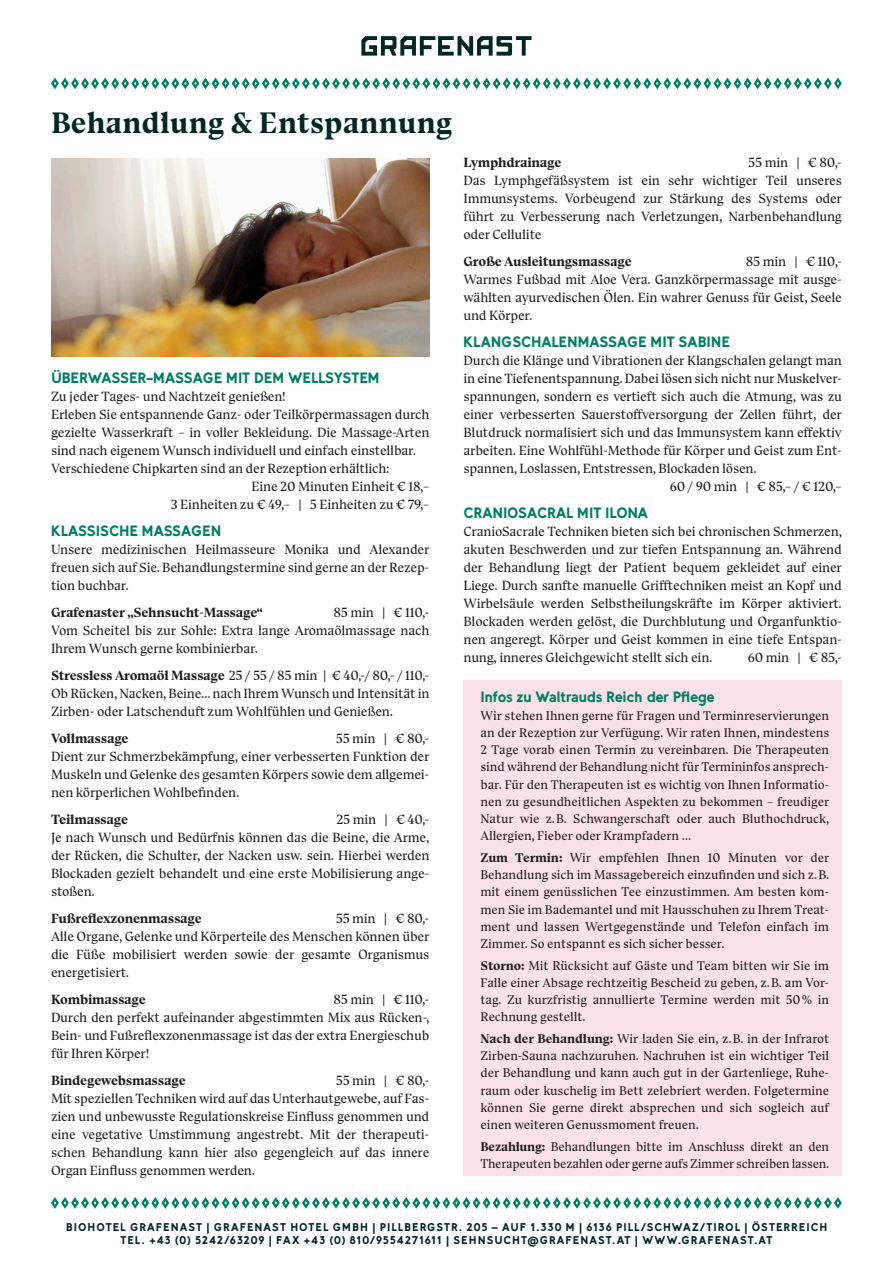
<style>
.page{position:relative;width:893px;height:1263px;background:#fff}
.page>*{position:absolute;margin:0;border:0;box-sizing:border-box;transform-origin:0 0}
.t1{font:700 30px "Bluu Suuperstar";color:#002724}
.t2{font:900 15px "Tilde";letter-spacing:-.01em;color:#007f62}
.t3{font:900 15px "Tilde";letter-spacing:-.035em;color:#007f62}
.t4{font:13.5px/18px "Bluu Suuperstar";letter-spacing:-.02em;color:#1d1d1b;text-align:justify}
.t5{font:700 13.5px "Bluu Suuperstar";letter-spacing:-.02em;color:#1d1d1b}
.t6{font:12.75px/17.2px "Bluu Suuperstar";letter-spacing:-.01em;color:#1d1d1b;text-align:justify}
.t7{font:900 11.25px/13.5px "Tilde";letter-spacing:.085em;color:#002724;text-align:center}
.s1{font-weight:700}
</style>
<div class="page">
<img style="left:51px;top:158px;width:378px;height:198px">
<div style="left:463px;top:680px;width:379px;height:495px;background:#fbe1e9"></div>
<svg style="left:361px;top:36px;width:170px;height:20px"></svg>
<svg style="left:51px;top:77px;width:791px;height:13px"></svg>
<svg style="left:51px;top:1197px;width:791px;height:12px"></svg>
<h1 class="t1" style="left:51px;top:105px;width:403px">Behandlung &amp; Entspannung</h1>
<p class="t2" style="left:51px;top:369px;width:330px">ÜBERWASSER-MASSAGE MIT DEM WELLSYSTEM</p>
<p class="t4" style="left:51px;top:388px;width:236px">Zu jeder Tages- und Nachtzeit genießen!</p>
<p class="t4" style="left:51px;top:405px;width:380px">Erleben Sie entspannende Ganz- oder Teilkörpermassagen durch</p>
<p class="t4" style="left:51px;top:423px;width:380px">gezielte Wasserkraft – in voller Bekleidung. Die Massage-Arten</p>
<p class="t4" style="left:51px;top:441px;width:367px">sind nach eigenem Wunsch individuell und einfach einstellbar.</p>
<p class="t4" style="left:51px;top:459px;width:340px">Verschiedene Chipkarten sind an der Rezeption erhältlich:</p>
<p class="t4" style="left:251px;top:477px;width:179px">Eine 20 Minuten Einheit € 18,–</p>
<p class="t4" style="left:171px;top:495px;width:260px">3 Einheiten zu € 49,– | 5 Einheiten zu € 79,–</p>
<p class="t2" style="left:51px;top:522px;width:172px">KLASSISCHE MASSAGEN</p>
<p class="t4" style="left:51px;top:541px;width:380px">Unsere medizinischen Heilmasseure Monika und Alexander freuen sich auf Sie. Behandlungstermine sind gerne an der Rezep&shy;tion buchbar.</p>
<p class="t5" style="left:51px;top:604px;width:214px">Grafenaster „Sehnsucht-Massage“</p>
<p class="t4" style="left:51px;top:603px;width:380px;text-indent:282px">85 min | € 110,- Vom Scheitel bis zur Sohle: Extra lange Aromaölmassage nach Ihrem Wunsch gerne kombinierbar.</p>
<p class="t4" style="left:51px;top:666px;width:380px"><span class="s1">Stressless Aromaöl Massage</span> 25 / 55 / 85 min | € 40,-/ 80,- / 110,- Ob Rücken, Nacken, Beine... nach Ihrem Wunsch und Intensität in Zirben- oder Latschenduft zum Wohlfühlen und Genießen.</p>
<p class="t5" style="left:51px;top:730px;width:79px">Vollmassage</p>
<p class="t4" style="left:51px;top:729px;width:380px;text-indent:285px">55 min | € 80,- Dient zur Schmerzbekämpfung, einer verbesserten Funktion der Muskeln und Gelenke des gesamten Körpers sowie dem allgemei&shy;nen körperlichen Wohlbefinden.</p>
<p class="t5" style="left:51px;top:811px;width:79px">Teilmassage</p>
<p class="t4" style="left:51px;top:810px;width:380px;text-indent:285px">25 min | € 40,- Je nach Wunsch und Bedürfnis können das die Beine, die Arme, der Rücken, die Schulter, der Nacken usw. sein. Hierbei werden Blockaden gezielt behandelt und eine erste Mobilisierung ange&shy;stoßen.</p>
<p class="t5" style="left:51px;top:910px;width:152px">Fußreflexzonenmassage</p>
<p class="t4" style="left:51px;top:909px;width:380px;text-indent:285px">55 min | € 80,- Alle Organe, Gelenke und Körperteile des Menschen können über die Füße mobilisiert werden sowie der gesamte Organismus energetisiert.</p>
<p class="t5" style="left:51px;top:991px;width:96px">Kombimassage</p>
<p class="t4" style="left:51px;top:990px;width:380px;text-indent:282px">85 min | € 110,- Durch den perfekt aufeinander abgestimmten Mix aus Rücken-, Bein- und Fußreflexzonenmassage ist das der extra Energieschub für Ihren Körper!</p>
<p class="t5" style="left:51px;top:1072px;width:136px">Bindegewebsmassage</p>
<p class="t4" style="left:51px;top:1071px;width:380px;text-indent:285px">55 min | € 80,- Mit speziellen Techniken wird auf das Unterhautgewebe, auf Fas&shy;zien und unbewusste Regulationskreise Einfluss genommen und eine vegetative Umstimmung angestrebt. Mit der therapeuti&shy;schen Behandlung kann hier also gegengleich auf das innere Organ Einfluss genommen werden.</p>
<p class="t5" style="left:463px;top:154px;width:99px">Lymphdrainage</p>
<p class="t4" style="left:463px;top:154px;width:380px;text-indent:285px">55 min | € 80,- Das Lymphgefäßsystem ist ein sehr wichtiger Teil unseres Immunsystems. Vorbeugend zur Stärkung des Systems oder führt zu Verbesserung nach Verletzungen, Narbenbehandlung oder Cellulite</p>
<p class="t5" style="left:463px;top:253px;width:170px">Große Ausleitungsmassage</p>
<p class="t4" style="left:463px;top:252px;width:380px;text-indent:282px">85 min | € 110,- Warmes Fußbad mit Aloe Vera. Ganzkörpermassage mit ausge&shy;wählten ayurvedischen Ölen. Ein wahrer Genuss für Geist, Seele und Körper.</p>
<p class="t2" style="left:464px;top:333px;width:268px">KLANGSCHALENMASSAGE MIT SABINE</p>
<p class="t4" style="left:463px;top:352px;width:380px">Durch die Klänge und Vibrationen der Klangschalen gelangt man</p>
<p class="t4" style="left:463px;top:369px;width:380px">in eine Tiefenentspannung. Dabei lösen sich nicht nur Muskelver-</p>
<p class="t4" style="left:463px;top:387px;width:380px">spannungen, sondern es vertieft sich auch die Atmung, was zu</p>
<p class="t4" style="left:463px;top:405px;width:380px">einer verbesserten Sauerstoffversorgung der Zellen führt, der</p>
<p class="t4" style="left:463px;top:423px;width:380px">Blutdruck normalisiert sich und das Immunsystem kann effektiv</p>
<p class="t4" style="left:463px;top:441px;width:380px">arbeiten. Eine Wohlfühl-Methode für Körper und Geist zum Ent-</p>
<p class="t4" style="left:463px;top:459px;width:295px">spannen, Loslassen, Entstressen, Blockaden lösen.</p>
<p class="t4" style="left:670px;top:477px;width:174px">60 / 90 min | € 85,– / € 120,–</p>
<p class="t2" style="left:464px;top:504px;width:186px">CRANIOSACRAL MIT ILONA</p>
<p class="t4" style="left:463px;top:523px;width:380px">CranioSacrale Techniken bieten sich bei chronischen Schmerzen, akuten Beschwerden und zur tiefen Entspannung an. Während der Behandlung liegt der Patient bequem gekleidet auf einer Liege. Durch sanfte manuelle Grifftechniken meist an Kopf und Wirbelsäule werden Selbstheilungskräfte im Körper aktiviert.<br>Blockaden werden gelöst, die Durchblutung und Organfunktio&shy;nen angeregt. Körper und Geist kommen in eine tiefe Entspan&shy;nung, inneres Gleichgewicht stellt sich ein.</p>
<p class="t4" style="left:748px;top:648px;width:96px">60 min | € 85,-</p>
<p class="t3" style="left:480px;top:688px;width:236px">Infos zu Waltrauds Reich der Pflege</p>
<p class="t6" style="left:480px;top:706px;width:350px">Wir stehen Ihnen gerne für Fragen und Terminreservierungen an der Rezeption zur Verfügung. Wir raten Ihnen, mindestens 2 Tage vorab einen Termin zu vereinbaren. Die Therapeuten sind während der Behandlung nicht für Termininfos ansprech&shy;bar. Für den Therapeuten ist es wichtig von Ihnen Informatio&shy;nen zu gesundheitlichen Aspekten zu bekommen – freudiger Natur wie z.B. Schwangerschaft oder auch Bluthochdruck, Allergien, Fieber oder Krampfadern …</p>
<p class="t6" style="left:480px;top:849px;width:350px"><span class="s1">Zum Termin:</span> Wir empfehlen Ihnen 10 Minuten vor der Behandlung sich im Massagebereich einzufinden und sich z.B. mit einem genüsslichen Tee einzustimmen. Am besten kom&shy;men Sie im Bademantel und mit Hausschuhen zu Ihrem Treat&shy;ment und lassen Wertgegenstände und Telefon einfach im Zimmer. So entspannt es sich sicher besser.</p>
<p class="t6" style="left:480px;top:956px;width:350px"><span class="s1">Storno:</span> Mit Rücksicht auf Gäste und Team bitten wir Sie im Falle einer Absage rechtzeitig Bescheid zu geben, z.B. am Vor&shy;tag. Zu kurzfristig annullierte Termine werden mit 50% in Rechnung gestellt.</p>
<p class="t6" style="left:480px;top:1030px;width:350px"><span class="s1">Nach der Behandlung:</span> Wir laden Sie ein, z.B. in der Infrarot Zirben-Sauna nachzuruhen. Nachruhen ist ein wichtiger Teil der Behandlung und kann auch gut in der Gartenliege, Ruhe&shy;raum oder kuschelig im Bett zelebriert werden. Folgetermine können Sie gerne direkt absprechen und sich sogleich auf einen weiteren Genussmoment freuen.</p>
<p class="t6" style="left:480px;top:1137px;width:350px"><span class="s1">Bezahlung:</span> Behandlungen bitte im Anschluss direkt an den<br>Therapeuten bezahlen oder gerne aufs Zimmer schreiben lassen.</p>
<p class="t7" style="left:66px;top:1220px;width:763px">BIOHOTEL GRAFENAST | GRAFENAST HOTEL GMBH | PILLBERGSTR. 205 – AUF 1.330 M | 6136 PILL/SCHWAZ/TIROL | ÖSTERREICH<br>TEL. +43 (0) 5242/63209 | FAX +43 (0) 810/9554271611 | SEHNSUCHT@GRAFENAST.AT | WWW.GRAFENAST.AT</p>
</div>
